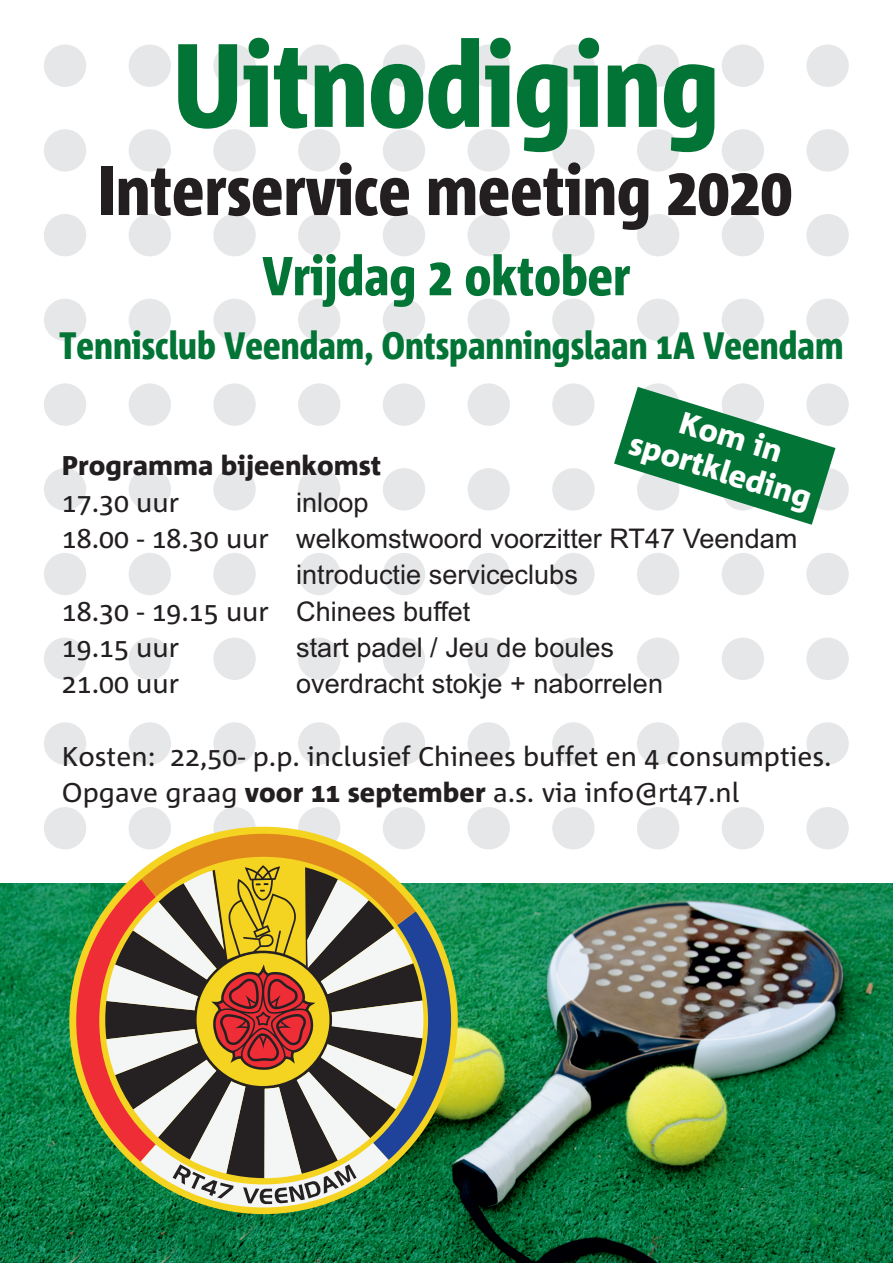
<style>
.page{position:relative;width:893px;height:1263px;background:#fff}
.page>*{position:absolute;margin:0;border:0;box-sizing:border-box;transform-origin:0 0}
.t1{font:800 118.35px "Corpid Cd";color:#027435}
.t2{font:800 69.9px "Corpid Cd";color:#231f20}
.t3{font:800 54.75px "Corpid Cd";color:#027435}
.t4{font:800 38.25px "Corpid Cd";color:#027435}
.t5{font:800 31.2px/35px "Corpid";color:#fff;text-align:center}
.t6{font:27.15px/36.3px "Corpid";color:#231f20}
.t7{font:27.15px/36.3px "Arial";color:#231f20}
.t8{font:800 27.15px "Corpid";color:#231f20}
.s1{font-weight:800}
</style>
<div class="page">
<div style="left:44px;top:45px;width:42px;height:42px;background:#e6e7e9;border-radius:50%"></div>
<div style="left:44px;top:129px;width:42px;height:43px;background:#e6e7e9;border-radius:50%"></div>
<div style="left:44px;top:214px;width:42px;height:42px;background:#e6e7e9;border-radius:50%"></div>
<div style="left:44px;top:299px;width:42px;height:42px;background:#e6e7e9;border-radius:50%"></div>
<div style="left:44px;top:553px;width:42px;height:42px;background:#e6e7e9;border-radius:50%"></div>
<div style="left:44px;top:468px;width:42px;height:42px;background:#e6e7e9;border-radius:50%"></div>
<div style="left:44px;top:722px;width:42px;height:43px;background:#e6e7e9;border-radius:50%"></div>
<div style="left:44px;top:383px;width:42px;height:43px;background:#e6e7e9;border-radius:50%"></div>
<div style="left:44px;top:638px;width:42px;height:42px;background:#e6e7e9;border-radius:50%"></div>
<div style="left:44px;top:807px;width:42px;height:42px;background:#e6e7e9;border-radius:50%"></div>
<div style="left:129px;top:45px;width:42px;height:42px;background:#e6e7e9;border-radius:50%"></div>
<div style="left:129px;top:129px;width:42px;height:43px;background:#e6e7e9;border-radius:50%"></div>
<div style="left:129px;top:214px;width:42px;height:42px;background:#e6e7e9;border-radius:50%"></div>
<div style="left:129px;top:299px;width:42px;height:42px;background:#e6e7e9;border-radius:50%"></div>
<div style="left:129px;top:553px;width:42px;height:42px;background:#e6e7e9;border-radius:50%"></div>
<div style="left:129px;top:468px;width:42px;height:42px;background:#e6e7e9;border-radius:50%"></div>
<div style="left:129px;top:722px;width:42px;height:43px;background:#e6e7e9;border-radius:50%"></div>
<div style="left:129px;top:383px;width:42px;height:43px;background:#e6e7e9;border-radius:50%"></div>
<div style="left:129px;top:638px;width:42px;height:42px;background:#e6e7e9;border-radius:50%"></div>
<div style="left:129px;top:807px;width:42px;height:42px;background:#e6e7e9;border-radius:50%"></div>
<div style="left:213px;top:45px;width:43px;height:42px;background:#e6e7e9;border-radius:50%"></div>
<div style="left:213px;top:129px;width:43px;height:43px;background:#e6e7e9;border-radius:50%"></div>
<div style="left:213px;top:214px;width:43px;height:42px;background:#e6e7e9;border-radius:50%"></div>
<div style="left:213px;top:299px;width:43px;height:42px;background:#e6e7e9;border-radius:50%"></div>
<div style="left:213px;top:553px;width:43px;height:42px;background:#e6e7e9;border-radius:50%"></div>
<div style="left:213px;top:468px;width:43px;height:42px;background:#e6e7e9;border-radius:50%"></div>
<div style="left:213px;top:722px;width:43px;height:43px;background:#e6e7e9;border-radius:50%"></div>
<div style="left:213px;top:383px;width:43px;height:43px;background:#e6e7e9;border-radius:50%"></div>
<div style="left:213px;top:638px;width:43px;height:42px;background:#e6e7e9;border-radius:50%"></div>
<svg style="left:213px;top:807px;width:43px;height:42px"></svg>
<div style="left:298px;top:45px;width:42px;height:42px;background:#e6e7e9;border-radius:50%"></div>
<div style="left:552px;top:45px;width:43px;height:42px;background:#e6e7e9;border-radius:50%"></div>
<div style="left:298px;top:129px;width:42px;height:43px;background:#e6e7e9;border-radius:50%"></div>
<div style="left:552px;top:129px;width:43px;height:43px;background:#e6e7e9;border-radius:50%"></div>
<div style="left:298px;top:214px;width:42px;height:42px;background:#e6e7e9;border-radius:50%"></div>
<div style="left:552px;top:214px;width:43px;height:42px;background:#e6e7e9;border-radius:50%"></div>
<div style="left:298px;top:299px;width:42px;height:42px;background:#e6e7e9;border-radius:50%"></div>
<div style="left:298px;top:553px;width:42px;height:42px;background:#e6e7e9;border-radius:50%"></div>
<div style="left:552px;top:299px;width:43px;height:42px;background:#e6e7e9;border-radius:50%"></div>
<div style="left:552px;top:553px;width:43px;height:42px;background:#e6e7e9;border-radius:50%"></div>
<div style="left:298px;top:468px;width:42px;height:42px;background:#e6e7e9;border-radius:50%"></div>
<div style="left:298px;top:722px;width:42px;height:43px;background:#e6e7e9;border-radius:50%"></div>
<div style="left:552px;top:468px;width:43px;height:42px;background:#e6e7e9;border-radius:50%"></div>
<div style="left:552px;top:722px;width:43px;height:43px;background:#e6e7e9;border-radius:50%"></div>
<div style="left:298px;top:383px;width:42px;height:43px;background:#e6e7e9;border-radius:50%"></div>
<div style="left:298px;top:638px;width:42px;height:42px;background:#e6e7e9;border-radius:50%"></div>
<div style="left:552px;top:383px;width:43px;height:43px;background:#e6e7e9;border-radius:50%"></div>
<div style="left:552px;top:638px;width:43px;height:42px;background:#e6e7e9;border-radius:50%"></div>
<div style="left:298px;top:807px;width:42px;height:42px;background:#e6e7e9;border-radius:50%"></div>
<div style="left:552px;top:807px;width:43px;height:42px;background:#e6e7e9;border-radius:50%"></div>
<div style="left:383px;top:45px;width:42px;height:42px;background:#e6e7e9;border-radius:50%"></div>
<div style="left:637px;top:45px;width:42px;height:42px;background:#e6e7e9;border-radius:50%"></div>
<div style="left:383px;top:129px;width:42px;height:43px;background:#e6e7e9;border-radius:50%"></div>
<div style="left:637px;top:129px;width:42px;height:43px;background:#e6e7e9;border-radius:50%"></div>
<div style="left:383px;top:214px;width:42px;height:42px;background:#e6e7e9;border-radius:50%"></div>
<div style="left:637px;top:214px;width:42px;height:42px;background:#e6e7e9;border-radius:50%"></div>
<div style="left:383px;top:299px;width:42px;height:42px;background:#e6e7e9;border-radius:50%"></div>
<div style="left:383px;top:553px;width:42px;height:42px;background:#e6e7e9;border-radius:50%"></div>
<div style="left:637px;top:299px;width:42px;height:42px;background:#e6e7e9;border-radius:50%"></div>
<div style="left:637px;top:553px;width:42px;height:42px;background:#e6e7e9;border-radius:50%"></div>
<div style="left:383px;top:468px;width:42px;height:42px;background:#e6e7e9;border-radius:50%"></div>
<div style="left:383px;top:722px;width:42px;height:43px;background:#e6e7e9;border-radius:50%"></div>
<div style="left:637px;top:722px;width:42px;height:43px;background:#e6e7e9;border-radius:50%"></div>
<div style="left:383px;top:383px;width:42px;height:43px;background:#e6e7e9;border-radius:50%"></div>
<div style="left:383px;top:638px;width:42px;height:42px;background:#e6e7e9;border-radius:50%"></div>
<div style="left:637px;top:383px;width:42px;height:43px;background:#e6e7e9;border-radius:50%"></div>
<div style="left:637px;top:638px;width:42px;height:42px;background:#e6e7e9;border-radius:50%"></div>
<div style="left:383px;top:807px;width:42px;height:42px;background:#e6e7e9;border-radius:50%"></div>
<div style="left:637px;top:807px;width:42px;height:42px;background:#e6e7e9;border-radius:50%"></div>
<div style="left:467px;top:45px;width:43px;height:42px;background:#e6e7e9;border-radius:50%"></div>
<div style="left:722px;top:45px;width:42px;height:42px;background:#e6e7e9;border-radius:50%"></div>
<div style="left:467px;top:129px;width:43px;height:43px;background:#e6e7e9;border-radius:50%"></div>
<div style="left:722px;top:129px;width:42px;height:43px;background:#e6e7e9;border-radius:50%"></div>
<div style="left:467px;top:214px;width:43px;height:42px;background:#e6e7e9;border-radius:50%"></div>
<div style="left:722px;top:214px;width:42px;height:42px;background:#e6e7e9;border-radius:50%"></div>
<div style="left:467px;top:299px;width:43px;height:42px;background:#e6e7e9;border-radius:50%"></div>
<div style="left:467px;top:553px;width:43px;height:42px;background:#e6e7e9;border-radius:50%"></div>
<div style="left:722px;top:299px;width:42px;height:42px;background:#e6e7e9;border-radius:50%"></div>
<div style="left:722px;top:553px;width:42px;height:42px;background:#e6e7e9;border-radius:50%"></div>
<div style="left:467px;top:468px;width:43px;height:42px;background:#e6e7e9;border-radius:50%"></div>
<div style="left:467px;top:722px;width:43px;height:43px;background:#e6e7e9;border-radius:50%"></div>
<div style="left:722px;top:722px;width:42px;height:43px;background:#e6e7e9;border-radius:50%"></div>
<div style="left:467px;top:383px;width:43px;height:43px;background:#e6e7e9;border-radius:50%"></div>
<div style="left:467px;top:638px;width:43px;height:42px;background:#e6e7e9;border-radius:50%"></div>
<div style="left:722px;top:383px;width:42px;height:43px;background:#e6e7e9;border-radius:50%"></div>
<div style="left:722px;top:638px;width:42px;height:42px;background:#e6e7e9;border-radius:50%"></div>
<div style="left:467px;top:807px;width:43px;height:42px;background:#e6e7e9;border-radius:50%"></div>
<div style="left:722px;top:807px;width:42px;height:42px;background:#e6e7e9;border-radius:50%"></div>
<div style="left:806px;top:45px;width:43px;height:42px;background:#e6e7e9;border-radius:50%"></div>
<div style="left:806px;top:129px;width:43px;height:43px;background:#e6e7e9;border-radius:50%"></div>
<div style="left:806px;top:214px;width:43px;height:42px;background:#e6e7e9;border-radius:50%"></div>
<div style="left:806px;top:299px;width:43px;height:42px;background:#e6e7e9;border-radius:50%"></div>
<div style="left:806px;top:553px;width:43px;height:42px;background:#e6e7e9;border-radius:50%"></div>
<div style="left:806px;top:468px;width:43px;height:42px;background:#e6e7e9;border-radius:50%"></div>
<div style="left:806px;top:722px;width:43px;height:43px;background:#e6e7e9;border-radius:50%"></div>
<div style="left:806px;top:383px;width:43px;height:43px;background:#e6e7e9;border-radius:50%"></div>
<div style="left:806px;top:638px;width:43px;height:42px;background:#e6e7e9;border-radius:50%"></div>
<div style="left:806px;top:807px;width:43px;height:42px;background:#e6e7e9;border-radius:50%"></div>
<img style="left:0;top:883px;width:893px;height:380px">
<svg style="left:76px;top:834px;width:375px;height:373px"></svg>
<svg style="left:614px;top:387px;width:221px;height:138px"></svg>
<h1 class="t1" style="left:173px;top:38px;width:548px">Uitnodiging</h1>
<h2 class="t2" style="left:98px;top:163px;width:695px">Interservice meeting 2020</h2>
<h3 class="t3" style="left:262px;top:254px;width:370px">Vrijdag 2 oktober</h3>
<h3 class="t4" style="left:60px;top:330px;width:785px">Tennisclub Veendam, Ontspanningslaan 1A Veendam</h3>
<p class="t5" style="left:645px;top:395px;width:190px;rotate:17deg">Kom in sportkleding</p>
<p class="t8" style="left:62px;top:455px;width:321px">Programma bijeenkomst</p>
<p class="t6" style="left:62px;top:486px;width:209px">17.30 uur<br>18.00 - 18.30 uur</p>
<p class="t7" style="left:296px;top:486px;width:503px">inloop<br>welkomstwoord voorzitter RT47 Veendam introductie serviceclubs<br>Chinees buffet<br>start padel / Jeu de boules<br>overdracht stokje + naborrelen</p>
<p class="t6" style="left:62px;top:595px;width:209px">18.30 - 19.15 uur<br>19.15 uur<br>21.00 uur</p>
<p class="t6" style="left:62px;top:740px;width:771px">Kosten: 22,50- p.p. inclusief Chinees buffet en 4 consumpties.<br>Opgave graag <span class="s1">voor 11 september</span> a.s. via info@rt47.nl</p>
</div>
